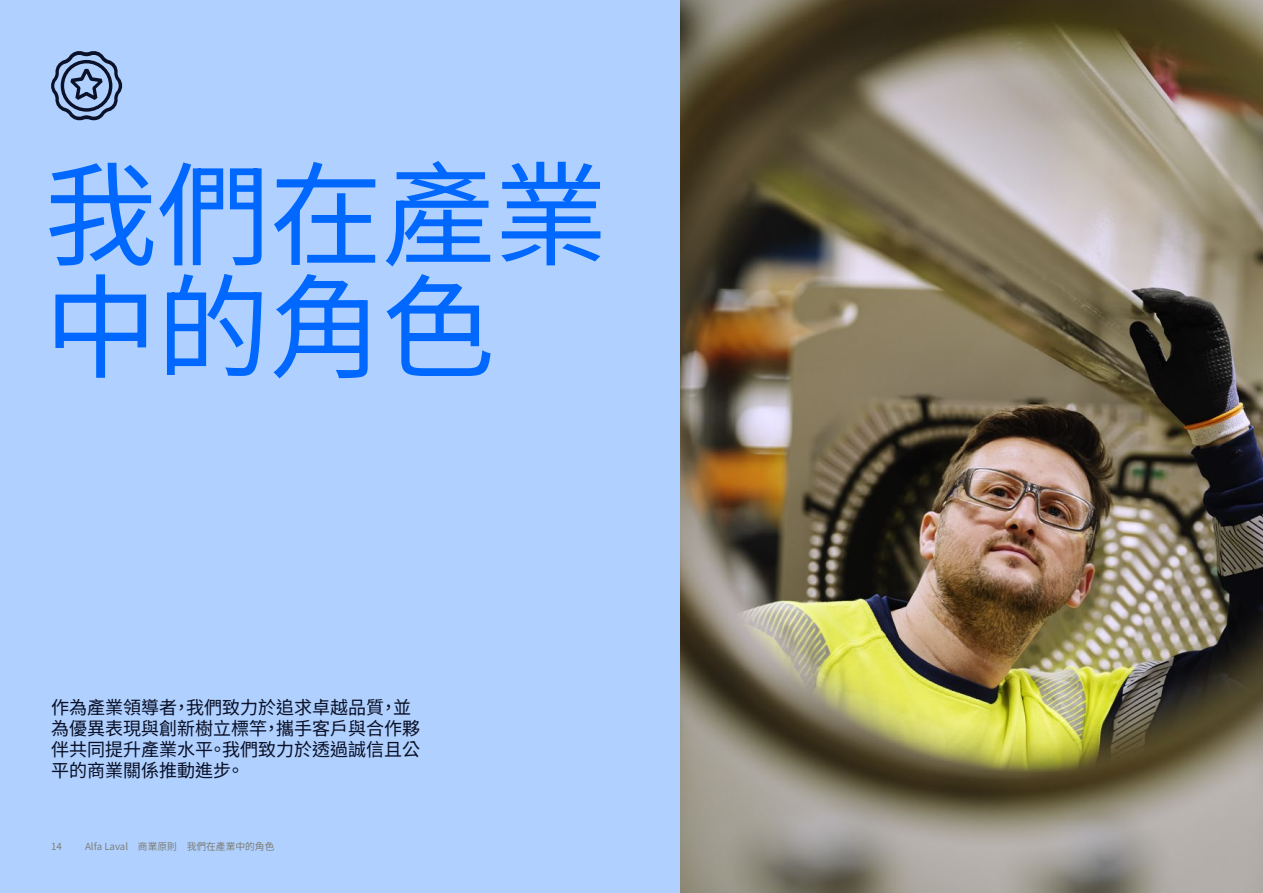
<style>
.page{position:relative;width:1263px;height:893px;background:#fff}
.page>*{position:absolute;margin:0;border:0;box-sizing:border-box;transform-origin:0 0}
.t1{font:112.5px/112.5px "Noto Sans TC";color:#0068ff}
.t2{font:18px/21px "Noto Sans TC";color:#0b1128}
.t3{font:9.75px "Noto Sans TC";color:#7f7e79}
</style>
<div class="page">
<div style="left:0;top:0;width:681px;height:893px;background:#b0d1ff"></div>
<img style="left:681px;top:0;width:582px;height:893px">
<svg style="left:51px;top:51px;width:72px;height:70px"></svg>
<h1 class="t1" style="left:45px;top:161px;width:564px">我們在產業中的角色</h1>
<p class="t2" style="left:51px;top:697px;width:370px">作為產業領導者，我們致力於追求卓越品質，並為優異表現與創新樹立標竿，攜手客戶與合作夥伴共同提升產業水平。我們致力於透過誠信且公平的商業關係推動進步。</p>
<p class="t3" style="left:51px;top:841px;width:12px">14</p>
<p class="t3" style="left:85px;top:841px;width:191px">Alfa Laval 商業原則 我們在產業中的角色</p>
</div>
